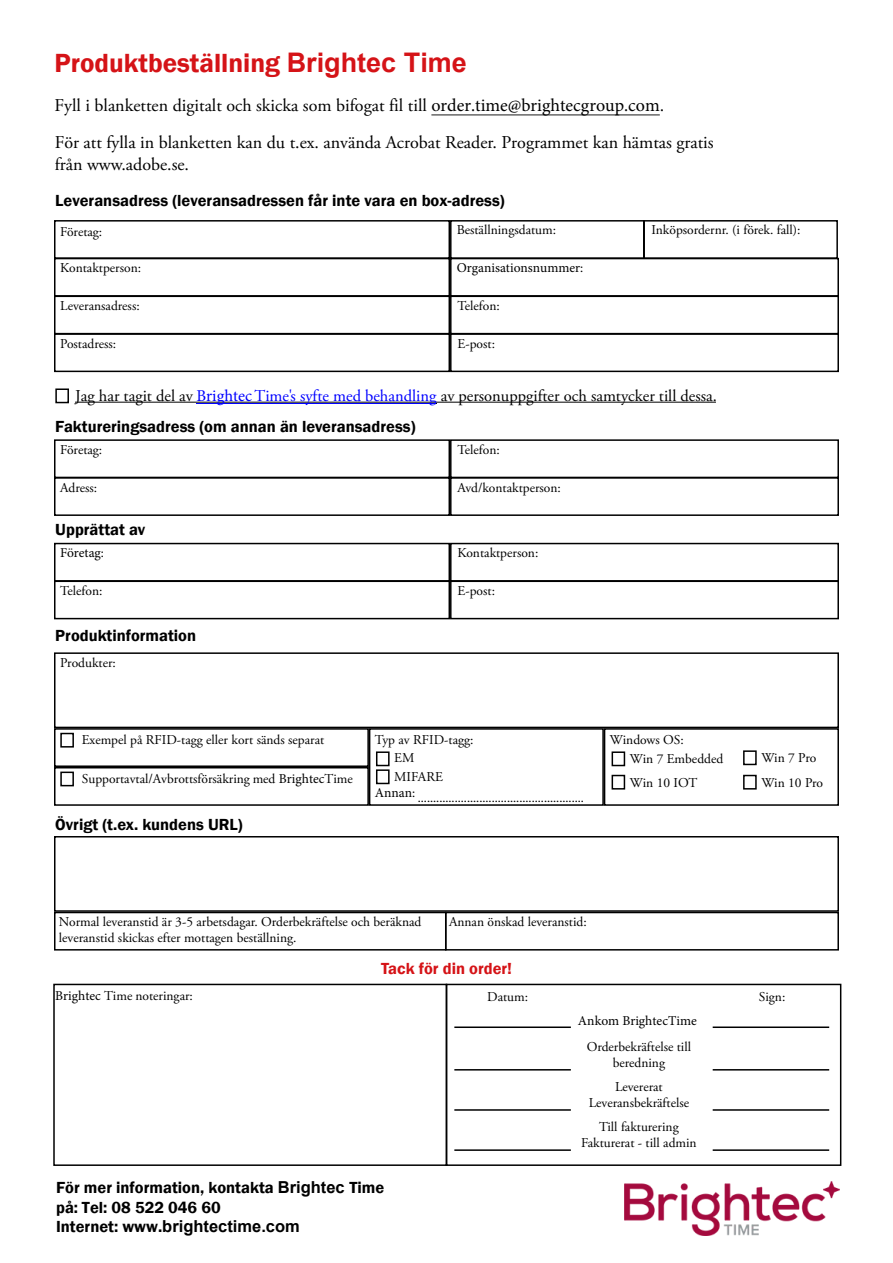
<style>
.page{position:relative;width:893px;height:1263px;background:#fff}
.page>*{position:absolute;margin:0;border:0;box-sizing:border-box;transform-origin:0 0}
.t1{font:600 27px "Franklin Gothic";color:#d51317}
.t2{font:18px/36.9px "Adobe Garamond Pro";color:#000}
.t3{font:600 16.5px/19px "Franklin Gothic";color:#000}
.t4{font:16.5px "Adobe Garamond Pro";color:#000}
.t5{font:700 16.5px "Arial";color:#000}
.t6{font:600 16.5px "Franklin Gothic";color:#d51317}
.t7{font:13.5px/16.2px "Adobe Garamond Pro";color:#000;text-align:center}
.t8{font:13.5px "Minion Pro";color:#000}
.s1{font-family:"Arial";font-weight:700}
.s2{font-family:"Minion Pro"}
.s3{font-family:"Minion Pro";color:#00f}
.s4{color:#00f}
.s5{font-family:"Franklin Gothic";font-weight:600}
</style>
<div class="page">
<div style="left:54px;top:258px;width:396px;height:39px;border:2px solid #000"></div>
<div style="left:450px;top:258px;width:389px;height:39px;border:2px solid #000"></div>
<div style="left:54px;top:220px;width:396px;height:39px;border:2px solid #000"></div>
<div style="left:450px;top:220px;width:194px;height:39px;border:2px solid #000"></div>
<div style="left:643px;top:220px;width:195px;height:39px;border:2px solid #000"></div>
<div style="left:54px;top:296px;width:396px;height:38px;border:2px solid #000"></div>
<div style="left:54px;top:439px;width:396px;height:39px;border:2px solid #000"></div>
<div style="left:54px;top:543px;width:396px;height:39px;border:2px solid #000"></div>
<div style="left:54px;top:652px;width:785px;height:76px;border:2px solid #000"></div>
<div style="left:54px;top:836px;width:785px;height:76px;border:2px solid #000"></div>
<div style="left:450px;top:296px;width:389px;height:38px;border:2px solid #000"></div>
<div style="left:450px;top:439px;width:389px;height:39px;border:2px solid #000"></div>
<div style="left:450px;top:543px;width:389px;height:39px;border:2px solid #000"></div>
<div style="left:54px;top:333px;width:396px;height:39px;border:2px solid #000"></div>
<div style="left:54px;top:477px;width:396px;height:39px;border:2px solid #000"></div>
<div style="left:54px;top:580px;width:396px;height:39px;border:2px solid #000"></div>
<div style="left:54px;top:728px;width:315px;height:39px;border:2px solid #000"></div>
<div style="left:450px;top:333px;width:389px;height:39px;border:2px solid #000"></div>
<div style="left:450px;top:477px;width:389px;height:39px;border:2px solid #000"></div>
<div style="left:54px;top:912px;width:392px;height:38px;border:2px solid #000"></div>
<div style="left:445px;top:912px;width:394px;height:38px;border:2px solid #000"></div>
<div style="left:450px;top:580px;width:389px;height:39px;border:2px solid #000"></div>
<div style="left:54px;top:767px;width:315px;height:39px;border:2px solid #000"></div>
<hr style="left:431px;top:114px;width:229px;height:1px;background:#000">
<div style="left:60px;top:733px;width:14px;height:14px;border:2px solid #000"></div>
<div style="left:376px;top:751px;width:14px;height:15px;border:2px solid #000"></div>
<div style="left:612px;top:751px;width:13px;height:15px;border:2px solid #000"></div>
<div style="left:612px;top:775px;width:13px;height:14px;border:2px solid #000"></div>
<div style="left:743px;top:775px;width:14px;height:14px;border:2px solid #000"></div>
<div style="left:743px;top:750px;width:14px;height:15px;border:2px solid #000"></div>
<div style="left:376px;top:769px;width:14px;height:15px;border:2px solid #000"></div>
<div style="left:60px;top:771px;width:14px;height:15px;border:2px solid #000"></div>
<div style="left:369px;top:728px;width:235px;height:78px;border:2px solid #000"></div>
<div style="left:604px;top:728px;width:235px;height:78px;border:2px solid #000"></div>
<div style="left:53px;top:984px;width:394px;height:182px;border:2px solid #000"></div>
<div style="left:446px;top:984px;width:395px;height:182px;border:2px solid #000"></div>
<hr style="left:454px;top:1026px;width:117px;height:2px;background:#000">
<hr style="left:454px;top:1069px;width:117px;height:1px;background:#000">
<hr style="left:454px;top:1109px;width:117px;height:2px;background:#000">
<hr style="left:454px;top:1149px;width:117px;height:2px;background:#000">
<hr style="left:713px;top:1026px;width:116px;height:2px;background:#000">
<hr style="left:713px;top:1069px;width:116px;height:1px;background:#000">
<hr style="left:713px;top:1109px;width:116px;height:2px;background:#000">
<hr style="left:713px;top:1149px;width:116px;height:2px;background:#000">
<hr style="left:75px;top:402px;width:641px;height:1px;background:#000">
<hr style="left:196px;top:403px;width:241px;height:1px;background:#00f">
<div style="left:55px;top:388px;width:14px;height:15px;border:2px solid #000"></div>
<img style="left:624px;top:1181px;width:215px;height:55px">
<h1 class="t1" style="left:55px;top:47px;width:414px">Produktbeställning <span class="s1">Brightec Time</span></h1>
<h2 class="t2" style="left:55px;top:88px;width:661px">Fyll i blanketten digitalt och skicka som bifogat fil till <span class="s2">order.time@brightecgroup.com</span>.<br>För att fylla in blanketten kan du t.ex. använda Acrobat Reader. Programmet kan hämtas gratis</h2>
<h2 class="t2" style="left:55px;top:146px;width:136px">från www.adobe.se.</h2>
<p class="t3" style="left:55px;top:191px;width:451px">Leveransadress (leveransadressen får inte vara en box-adress)</p>
<p class="t7" style="left:60px;top:224px;width:44px">Företag:</p>
<p class="t7" style="left:60px;top:260px;width:82px">Kontaktperson:</p>
<p class="t7" style="left:60px;top:298px;width:81px">Leveransadress:</p>
<p class="t7" style="left:60px;top:336px;width:57px">Postadress:</p>
<p class="t7" style="left:457px;top:223px;width:101px">Beställningsdatum:</p>
<p class="t8" style="left:457px;top:259px;width:128px">Organisationsnummer:</p>
<p class="t7" style="left:458px;top:298px;width:44px">Telefon:</p>
<p class="t7" style="left:458px;top:336px;width:39px">E-post:</p>
<p class="t7" style="left:651px;top:223px;width:151px">Inköpsordernr. (i förek. fall):</p>
<p class="t4" style="left:75px;top:385px;width:643px">Jag har tagit del av <span class="s3">Brightec</span> <span class="s4">Time</span><span class="s3">'</span><span class="s4">s syfte med behandling</span> av personuppgifter och samtycker till dessa.</p>
<p class="t3" style="left:55px;top:417px;width:362px">Faktureringsadress (om annan än leveransadress)</p>
<p class="t7" style="left:60px;top:442px;width:44px">Företag:</p>
<p class="t7" style="left:60px;top:480px;width:38px">Adress:</p>
<p class="t3" style="left:55px;top:520px;width:92px">Upprättat av</p>
<p class="t8" style="left:60px;top:544px;width:45px">Företag:</p>
<p class="t7" style="left:60px;top:583px;width:44px">Telefon:</p>
<p class="t3" style="left:55px;top:626px;width:142px">Produktinformation</p>
<p class="t7" style="left:60px;top:655px;width:57px">Produkter:</p>
<p class="t7" style="left:458px;top:442px;width:44px">Telefon:</p>
<p class="t7" style="left:458px;top:480px;width:105px">Avd/kontaktperson:</p>
<p class="t7" style="left:458px;top:545px;width:82px">Kontaktperson:</p>
<p class="t7" style="left:458px;top:583px;width:39px">E-post:</p>
<p class="t7" style="left:82px;top:732px;width:244px">Exempel på RFID-tagg eller kort sänds separat</p>
<p class="t7" style="left:82px;top:771px;width:273px">Supportavtal/Avbrottsförsäkring med <span class="s2">Brightec</span>Time</p>
<p class="t3" style="left:55px;top:815px;width:189px">Övrigt (t.ex. kundens URL)</p>
<p class="t7" style="left:375px;top:732px;width:100px">Typ av RFID-tagg:</p>
<p class="t7" style="left:610px;top:732px;width:76px">Windows OS:</p>
<p class="t7" style="left:394px;top:750px;width:22px">EM</p>
<p class="t7" style="left:630px;top:748px;width:95px;line-height:23.2px;text-align:left">Win 7 Embedded<br>Win 10 IOT</p>
<p class="t7" style="left:394px;top:769px;width:50px">MIFARE</p>
<p class="t8" style="left:375px;top:788px;width:211px">Annan: ......................................................</p>
<p class="t7" style="left:59px;top:914px;width:364px;text-align:left">Normal leveranstid är 3-5 arbetsdagar. Orderbekräftelse och beräknad leveranstid skickas efter mottagen beställning.</p>
<p class="t7" style="left:449px;top:914px;width:139px">Annan önskad leveranstid:</p>
<p class="t6" style="left:381px;top:958px;width:133px">Tack för din order!</p>
<p class="t7" style="left:761px;top:750px;width:56px">Win 7 Pro</p>
<p class="t7" style="left:761px;top:775px;width:63px">Win 10 Pro</p>
<p class="t7" style="left:55px;top:988px;width:139px"><span class="s2">Brightec</span> Time noteringar:</p>
<p class="t7" style="left:487px;top:989px;width:42px">Datum:</p>
<p class="t7" style="left:759px;top:989px;width:28px">Sign:</p>
<p class="t8" style="left:578px;top:1012px;width:120px">Ankom BrightecTime</p>
<p class="t7" style="left:587px;top:1039px;width:106px">Orderbekräftelse till beredning</p>
<p class="t7" style="left:589px;top:1079px;width:102px">Levererat<br>Leveransbekräftelse</p>
<p class="t7" style="left:581px;top:1119px;width:117px">Till fakturering<br>Fakturerat - till admin</p>
<p class="t3" style="left:56px;top:1178px;width:330px">För mer information, kontakta <span class="s1">Brightec</span> Time på: Tel: 08 522 046 60</p>
<p class="t5" style="left:56px;top:1214px;width:245px"><span class="s5">Internet: www.</span>brightectime.com</p>
</div>
